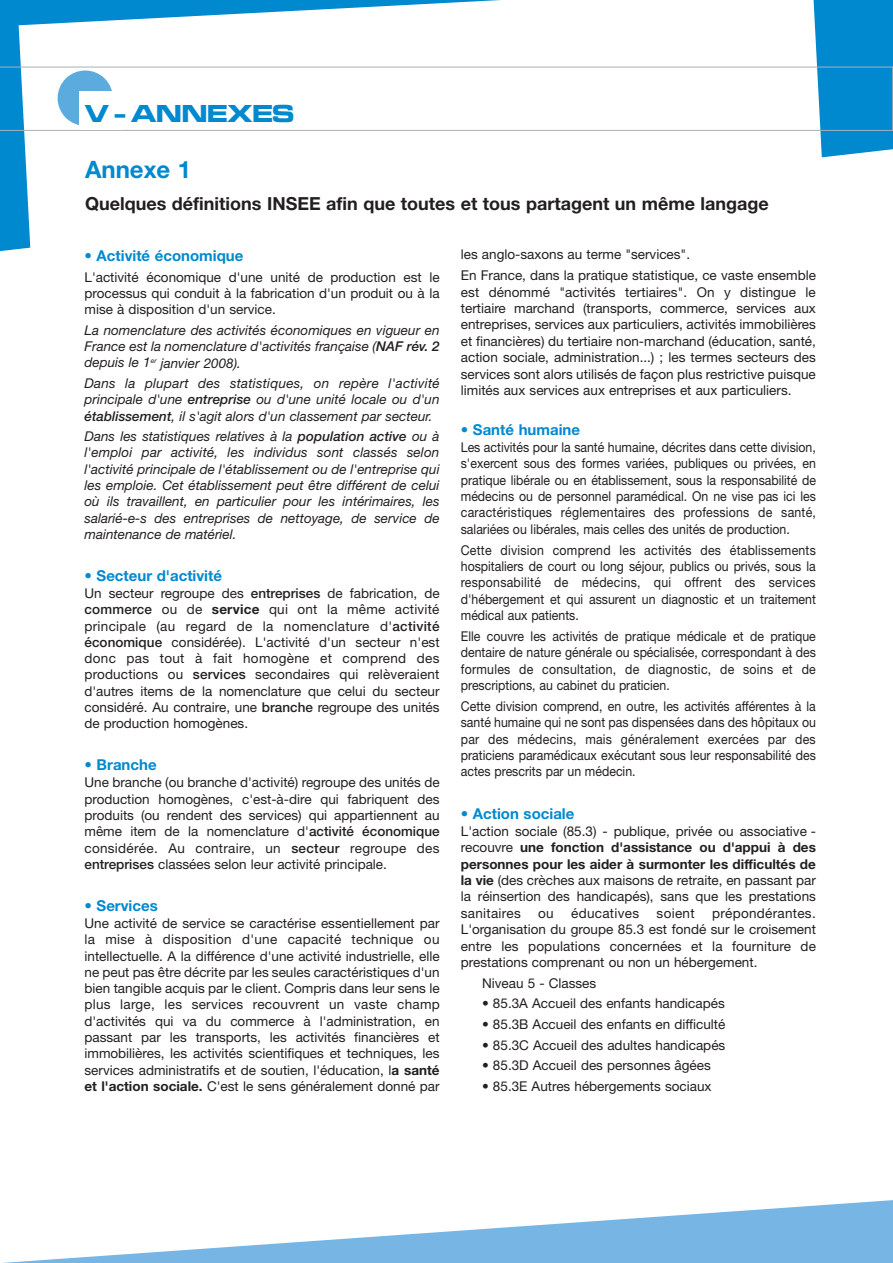
<style>
.page{position:relative;width:893px;height:1263px;background:#fff}
.page>*{position:absolute;margin:0;border:0;box-sizing:border-box;transform-origin:0 0}
.t1{font:25.5px "Microgramma D Bold Exte";color:#0089cf}
.t2{font:700 24px "Helvetica Neue";color:#0089cf}
.t3{font:700 18px "Helvetica Neue";color:#231f20}
.t4{font:700 15px "Helvetica Neue";color:#0089cf}
.t5{font:13.5px/16.4px "Helvetica Neue";color:#231f20;text-align:justify}
.t6{font:13.5px/16.4px "Helvetica Neue";color:#231f20;text-align:justify;scale:.91 1}
.t7{font:italic 13.5px/16.4px "Helvetica Neue";color:#231f20;text-align:justify}
.t8{font:13.5px "Helvetica Neue";letter-spacing:.02em;color:#231f20}
.s1{font-weight:500}
.s2{font-weight:700}
</style>
<div class="page">
<svg style="left:0;top:0;width:893px;height:252px;fill:#0089cf"></svg>
<svg style="left:2px;top:1200px;width:891px;height:63px"></svg>
<svg style="left:19px;top:0;width:848px;height:252px"></svg>
<svg style="left:0;top:67px;width:893px;height:64px"></svg>
<svg style="left:58px;top:70px;width:55px;height:56px"></svg>
<div style="left:80px;top:91px;width:43px;height:39px;background:#fff"></div>
<h1 class="t1" style="left:85px;top:105px;width:210px">V - ANNEXES</h1>
<h2 class="t2" style="left:85px;top:161px;width:108px">Annexe 1</h2>
<h3 class="t3" style="left:85px;top:197px;width:685px">Quelques définitions INSEE afin que toutes et tous partagent un même langage</h3>
<p class="t4" style="left:85px;top:250px;width:160px">• Activité économique</p>
<p class="t5" style="left:85px;top:270px;width:357px">L'activité économique d'une unité de production est le processus qui conduit à la fabrication d'un produit ou à la mise à disposition d'un service.</p>
<p class="t7" style="left:85px;top:323px;width:357px">La nomenclature des activités économiques en vigueur en France est la nomenclature d'activités française (<span class="s1">NAF rév. 2 </span>depuis le 1<sup>er</sup> janvier 2008).</p>
<p class="t7" style="left:85px;top:376px;width:357px">Dans la plupart des statistiques, on repère l'activité principale d'une <span class="s1">entreprise</span> ou d'une unité locale ou d'un <span class="s1">établissement</span>, il s'agit alors d'un classement par secteur.</p>
<p class="t7" style="left:85px;top:429px;width:357px">Dans les statistiques relatives à la <span class="s1">population active</span> ou à l'emploi par activité, les individus sont classés selon l'activité principale de l'établissement ou de l'entreprise qui les emploie. Cet établissement peut être différent de celui où ils travaillent, en particulier pour les intérimaires, les salarié-e-s des entreprises de nettoyage, de service de maintenance de matériel.</p>
<p class="t4" style="left:85px;top:570px;width:139px">• Secteur d'activité</p>
<p class="t5" style="left:85px;top:586px;width:357px">Un secteur regroupe des <span class="s1">entreprises</span> de fabrication, de <span class="s1">commerce</span> ou de <span class="s2">service</span> qui ont la même activité principale (au regard de la nomenclature d'<span class="s1">activité économique</span> considérée). L'activité d'un secteur n'est donc pas tout à fait homogène et comprend des productions ou <span class="s1">services</span> secondaires qui relèveraient d'autres items de la nomenclature que celui du secteur considéré. Au contraire, une <span class="s1">branche</span> regroupe des unités de production homogènes.</p>
<p class="t4" style="left:85px;top:760px;width:74px">• Branche</p>
<p class="t5" style="left:85px;top:776px;width:357px">Une branche (ou branche d'activité) regroupe des unités de production homogènes, c'est-à-dire qui fabriquent des produits (ou rendent des services) qui appartiennent au même item de la nomenclature d'<span class="s1">activité économique </span>considérée. Au contraire, un <span class="s1">secteur</span> regroupe des <span class="s1">entreprises</span> classées selon leur activité principale.</p>
<p class="t4" style="left:85px;top:900px;width:75px">• Services</p>
<p class="t5" style="left:85px;top:916px;width:357px">Une activité de service se caractérise essentiellement par la mise à disposition d'une capacité technique ou intellectuelle. A la différence d'une activité industrielle, elle ne peut pas être décrite par les seules caractéristiques d'un bien tangible acquis par le client. Compris dans leur sens le plus large, les services recouvrent un vaste champ d'activités qui va du commerce à l'administration, en passant par les transports, les activités financières et immobilières, les activités scientifiques et techniques, les services administratifs et de soutien, l'éducation, l<span class="s2">a santé et l'action sociale.</span> C'est le sens généralement donné par</p>
<p class="t5" style="left:461px;top:246px;width:357px;line-height:20.7px">les anglo-saxons au terme "services".<br>En France, dans la pratique statistique, ce vaste ensemble</p>
<p class="t5" style="left:461px;top:285px;width:357px">est dénommé "activités tertiaires". On y distingue le tertiaire marchand (transports, commerce, services aux entreprises, services aux particuliers, activités immobilières et financières) du tertiaire non-marchand (éducation, santé, action sociale, administration...) ; les termes secteurs des services sont alors utilisés de façon plus restrictive puisque limités aux services aux entreprises et aux particuliers.</p>
<p class="t4" style="left:461px;top:424px;width:121px">• Santé humaine</p>
<p class="t6" style="left:461px;top:440px;width:392px">Les activités pour la santé humaine, décrites dans cette division, s'exercent sous des formes variées, publiques ou privées, en pratique libérale ou en établissement, sous la responsabilité de médecins ou de personnel paramédical. On ne vise pas ici les caractéristiques réglementaires des professions de santé, salariées ou libérales, mais celles des unités de production.</p>
<p class="t6" style="left:461px;top:543px;width:392px">Cette division comprend les activités des établissements hospitaliers de court ou long séjour, publics ou privés, sous la responsabilité de médecins, qui offrent des services d'hébergement et qui assurent un diagnostic et un traitement médical aux patients.</p>
<p class="t6" style="left:461px;top:629px;width:392px">Elle couvre les activités de pratique médicale et de pratique dentaire de nature générale ou spécialisée, correspondant à des formules de consultation, de diagnostic, de soins et de prescriptions, au cabinet du praticien.</p>
<p class="t6" style="left:461px;top:699px;width:392px">Cette division comprend, en outre, les activités afférentes à la santé humaine qui ne sont pas dispensées dans des hôpitaux ou par des médecins, mais généralement exercées par des praticiens paramédicaux exécutant sous leur responsabilité des actes prescrits par un médecin.</p>
<p class="t4" style="left:461px;top:808px;width:115px">• Action sociale</p>
<p class="t5" style="left:461px;top:824px;width:357px">L'action sociale (85.3) - publique, privée ou associative - recouvre <span class="s2">une fonction d'assistance ou d'appui à des personnes pour les aider à surmonter les difficultés de la vie</span> (des crèches aux maisons de retraite, en passant par la réinsertion des handicapés), sans que les prestations sanitaires</p>
<p class="t5" style="left:461px;top:906px;width:357px;text-indent:251px">prépondérantes.<br>L'organisation du groupe 85.3 est fondé sur le croisement entre les populations concernées et la fourniture de prestations comprenant ou non un hébergement.</p>
<p class="t5" style="left:482px;top:976px;width:116px">Niveau 5 - Classes</p>
<p class="t5" style="left:482px;top:997px;width:244px">• 85.3A Accueil des enfants handicapés</p>
<p class="t5" style="left:482px;top:1017px;width:245px">• 85.3B Accueil des enfants en difficulté</p>
<p class="t5" style="left:482px;top:1038px;width:245px">• 85.3C Accueil des adultes handicapés</p>
<p class="t5" style="left:482px;top:1058px;width:230px">• 85.3D Accueil des personnes âgées</p>
<p class="t5" style="left:482px;top:1079px;width:231px">• 85.3E Autres hébergements sociaux</p>
<p class="t5" style="left:538px;top:906px;width:17px">ou</p>
<p class="t8" style="left:571px;top:908px;width:69px">éducatives</p>
<p class="t5" style="left:657px;top:906px;width:39px">soient</p>
</div>
